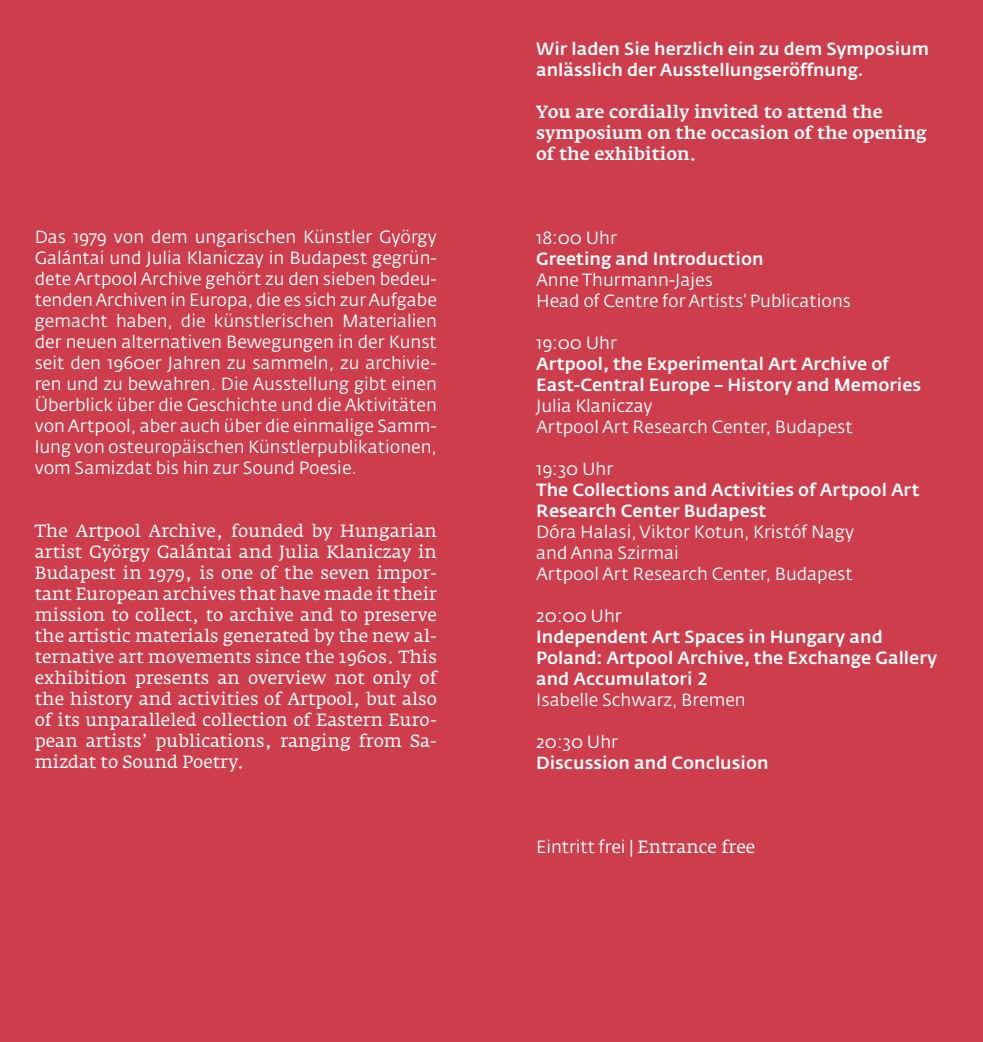
<style>
.page{position:relative;width:983px;height:1042px;background:#fff}
.page>*{position:absolute;margin:0;border:0;box-sizing:border-box;transform-origin:0 0}
.t1{font:17.5px/21px "Fedra Sans Alt Std";color:#fff}
.t2{font:17.5px/21px "Fedra Serif A";color:#fff;text-align:justify}
.t3{font:17.5px/21px "Fedra Sans Alt Medium TF";color:#fff}
.t4{font:500 17.5px/21px "Fedra Serif A";color:#fff}
.s1{font-family:"Fedra Serif A"}
</style>
<div class="page">
<div style="left:0;top:0;width:982px;height:1042px;background:#ce3d4b"></div>
<p class="t1" style="left:35px;top:226px;width:404px;text-align:justify">Das 1979 von dem ungarischen Künstler György Galántai und Julia Klaniczay in Budapest gegrün&shy;dete Artpool Archive gehört zu den sieben bedeu&shy;tenden Archiven in Europa, die es sich zur Aufgabe gemacht haben, die künstlerischen Materialien der neuen alternativen Bewegungen in der Kunst seit den 1960er Jahren zu sammeln, zu archivie&shy;ren und zu bewahren. Die Ausstellung gibt einen Überblick über die Geschichte und die Aktivitäten von Artpool, aber auch über die einmalige Samm&shy;lung von osteuropäischen Künstlerpublikationen, vom Samizdat bis hin zur Sound Poesie.</p>
<p class="t2" style="left:35px;top:520px;width:403px">The Artpool Archive, founded by Hungarian artist György Galántai and Julia Klaniczay in Budapest in 1979, is one of the seven impor&shy;tant European archives that have made it their mission to collect, to archive and to preserve the artistic materials generated by the new al&shy;ternative art movements since the 1960s. This exhibition presents an overview not only of the history and activities of Artpool, but also of its unparalleled collection of Eastern Euro&shy;pean artists’ publications, ranging from Sa&shy;mizdat to Sound Poetry.</p>
<p class="t3" style="left:536px;top:39px;width:394px">Wir laden Sie herzlich ein zu dem Symposium anlässlich der Ausstellungseröffnung.</p>
<p class="t4" style="left:536px;top:101px;width:392px">You are cordially invited to attend the symposium on the occasion of the opening of the exhibition.</p>
<p class="t1" style="left:536px;top:228px;width:82px">18:00 Uhr</p>
<p class="t3" style="left:536px;top:249px;width:229px">Greeting and Introduction</p>
<p class="t1" style="left:536px;top:270px;width:316px">Anne Thurmann-Jajes<br>Head of Centre for Artists’ Publications</p>
<p class="t1" style="left:536px;top:333px;width:82px">19:00 Uhr</p>
<p class="t3" style="left:536px;top:354px;width:386px">Artpool, the Experimental Art Archive of<br>East-Central Europe – History and Memories</p>
<p class="t1" style="left:536px;top:396px;width:318px">Julia Klaniczay<br>Artpool Art Research Center, Budapest</p>
<p class="t1" style="left:536px;top:459px;width:79px">19:30 Uhr</p>
<p class="t3" style="left:536px;top:480px;width:385px">The Collections and Activities of Artpool Art<br>Research Center Budapest</p>
<p class="t1" style="left:536px;top:522px;width:319px">Dóra Halasi, Viktor Kotun, Kristóf Nagy and Anna Szirmai<br>Artpool Art Research Center, Budapest</p>
<p class="t1" style="left:536px;top:606px;width:87px">20:00 Uhr</p>
<p class="t3" style="left:536px;top:627px;width:402px">Independent Art Spaces in Hungary and<br>Poland: Artpool Archive, the Exchange Gallery and Accumulatori 2</p>
<p class="t1" style="left:536px;top:690px;width:211px">Isabelle Schwarz, Bremen</p>
<p class="t1" style="left:536px;top:732px;width:83px">20:30 Uhr</p>
<p class="t3" style="left:536px;top:753px;width:234px">Discussion and Conclusion</p>
<p class="t1" style="left:536px;top:837px;width:220px">Eintritt frei | <span class="s1">Entrance free</span></p>
</div>
